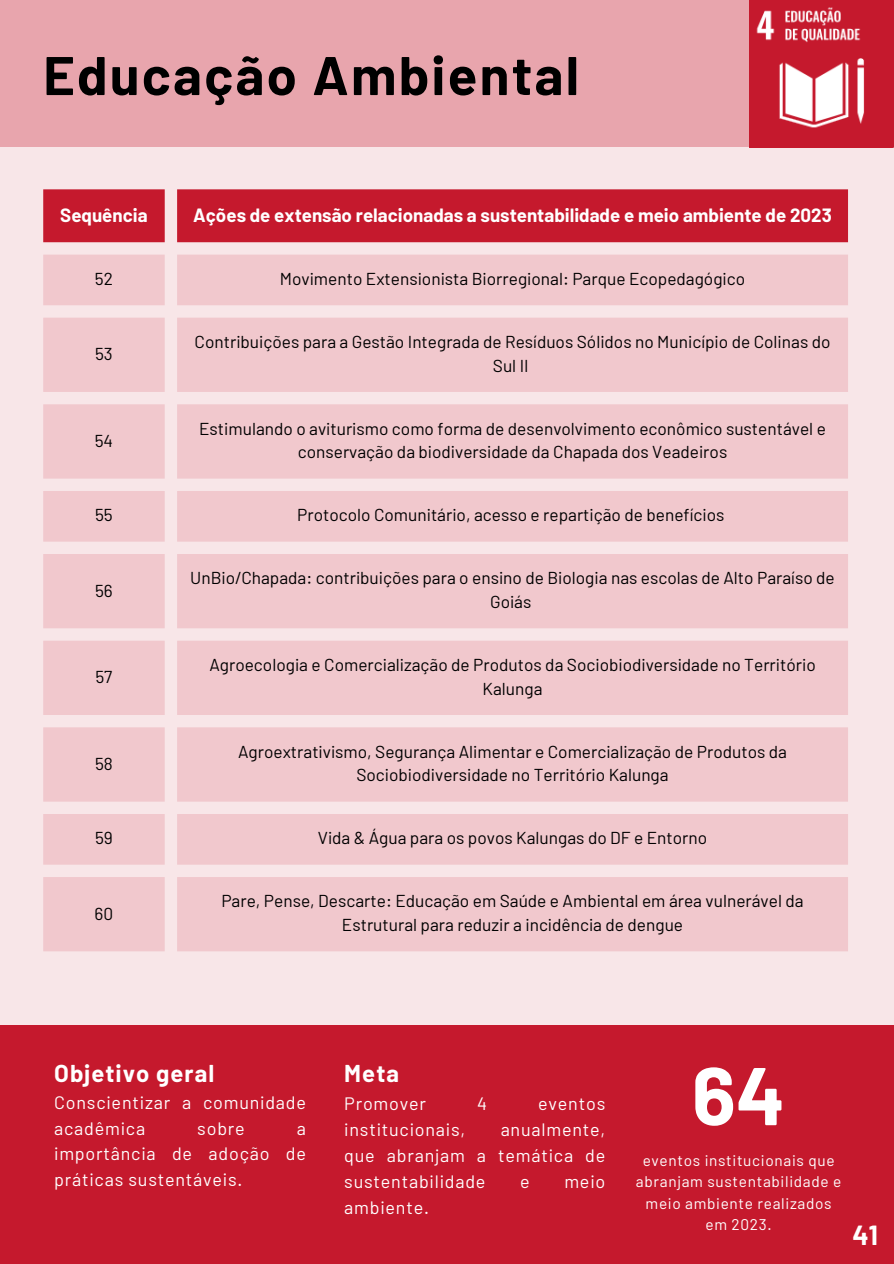
<style>
.page{position:relative;width:894px;height:1264px;background:#fff}
.page>*{position:absolute;margin:0;border:0;box-sizing:border-box;transform-origin:0 0}
.t1{font:700 81.75px "Barlow";color:#fff}
.t2{font:700 54.3px "Barlow";letter-spacing:.04em;color:#000}
.t3{font:700 27px "Barlow";color:#fffffe}
.t4{font:700 23.85px "Barlow";letter-spacing:.045em;color:#fff}
.t5{font:700 18.75px "Barlow";color:#fff}
.t6{font:18px/25.8px "Barlow";letter-spacing:.045em;color:#fff;text-align:justify}
.t7{font:17.25px/23.7px "Barlow";color:#000;text-align:center}
.t8{font:15.45px/21.3px "Barlow";letter-spacing:.045em;color:#fff;text-align:center}
</style>
<div class="page">
<div style="left:0;top:147px;width:893px;height:1116px;background:#f8e6e8"></div>
<img style="left:749px;top:0;width:144px;height:148px">
<div style="left:0;top:1025px;width:893px;height:238px;background:#c5192d"></div>
<div style="left:43px;top:189px;width:804px;height:53px;background:#c5192d"></div>
<svg style="left:43px;top:255px;width:804px;height:696px;fill:#f1c8cd"></svg>
<div style="left:0;top:0;width:749px;height:147px;background:#e8a5ad"></div>
<p class="t2" style="left:43px;top:41px;width:537px">Educação Ambiental</p>
<p class="t5" style="left:60px;top:203px;width:89px">Sequência</p>
<p class="t5" style="left:193px;top:203px;width:639px">Ações de extensão relacionadas a sustentabilidade e meio ambiente de 2023</p>
<p class="t7" style="left:95px;top:266px;width:20px">52</p>
<p class="t7" style="left:280px;top:266px;width:466px">Movimento Extensionista Biorregional: Parque Ecopedagógico</p>
<p class="t7" style="left:95px;top:342px;width:19px">53</p>
<p class="t7" style="left:95px;top:428px;width:20px">54</p>
<p class="t7" style="left:194px;top:329px;width:637px">Contribuições para a Gestão Integrada de Resíduos Sólidos no Município de Colinas do<br>Sul II</p>
<p class="t7" style="left:199px;top:416px;width:628px">Estimulando o aviturismo como forma de desenvolvimento econômico sustentável e conservação da biodiversidade da Chapada dos Veadeiros</p>
<p class="t7" style="left:95px;top:502px;width:19px">55</p>
<p class="t7" style="left:297px;top:502px;width:428px">Protocolo Comunitário, acesso e repartição de benefícios</p>
<p class="t7" style="left:95px;top:578px;width:19px">56</p>
<p class="t7" style="left:95px;top:664px;width:19px">57</p>
<p class="t7" style="left:95px;top:751px;width:19px">58</p>
<p class="t7" style="left:190px;top:565px;width:646px">UnBio/Chapada: contribuições para o ensino de Biologia nas escolas de Alto Paraíso de<br>Goiás</p>
<p class="t7" style="left:209px;top:652px;width:607px">Agroecologia e Comercialização de Produtos da Sociobiodiversidade no Território<br>Kalunga</p>
<p class="t7" style="left:238px;top:739px;width:550px">Agroextrativismo, Segurança Alimentar e Comercialização de Produtos da<br>Sociobiodiversidade no Território Kalunga</p>
<h2 class="t7" style="left:95px;top:825px;width:19px">59</h2>
<h3 class="t7" style="left:318px;top:825px;width:391px">Vida &amp; Água para os povos Kalungas do DF e Entorno</h3>
<h2 class="t7" style="left:95px;top:901px;width:20px">60</h2>
<h3 class="t7" style="left:221px;top:888px;width:583px">Pare, Pense, Descarte: Educação em Saúde e Ambiental em área vulnerável da<br>Estrutural para reduzir a incidência de dengue</h3>
<p class="t4" style="left:54px;top:1058px;width:162px">Objetivo geral</p>
<h1 class="t6" style="left:54px;top:1088px;width:253px">Conscientizar a comunidade acadêmica</h1>
<h1 class="t6" style="left:197px;top:1114px;width:49px">sobre</h1>
<h1 class="t6" style="left:54px;top:1114px;width:253px;text-indent:243px">a importância de adoção de práticas sustentáveis.</h1>
<p class="t4" style="left:344px;top:1058px;width:56px">Meta</p>
<p class="t1" style="left:691px;top:1043px;width:95px">64</p>
<p class="t8" style="left:635px;top:1148px;width:207px">eventos institucionais que abranjam sustentabilidade e meio ambiente realizados em 2023.</p>
<p class="t6" style="left:344px;top:1090px;width:83px">Promover</p>
<p class="t6" style="left:477px;top:1090px;width:11px">4</p>
<p class="t6" style="left:538px;top:1090px;width:69px">eventos</p>
<p class="t6" style="left:344px;top:1116px;width:122px">institucionais,</p>
<p class="t6" style="left:344px;top:1116px;width:262px;text-indent:156px">anualmente, que abranjam a temática de sustentabilidade</p>
<p class="t6" style="left:520px;top:1167px;width:11px">e</p>
<p class="t6" style="left:564px;top:1167px;width:42px">meio</p>
<p class="t6" style="left:344px;top:1193px;width:86px">ambiente.</p>
<p class="t3" style="left:852px;top:1217px;width:27px">41</p>
</div>
